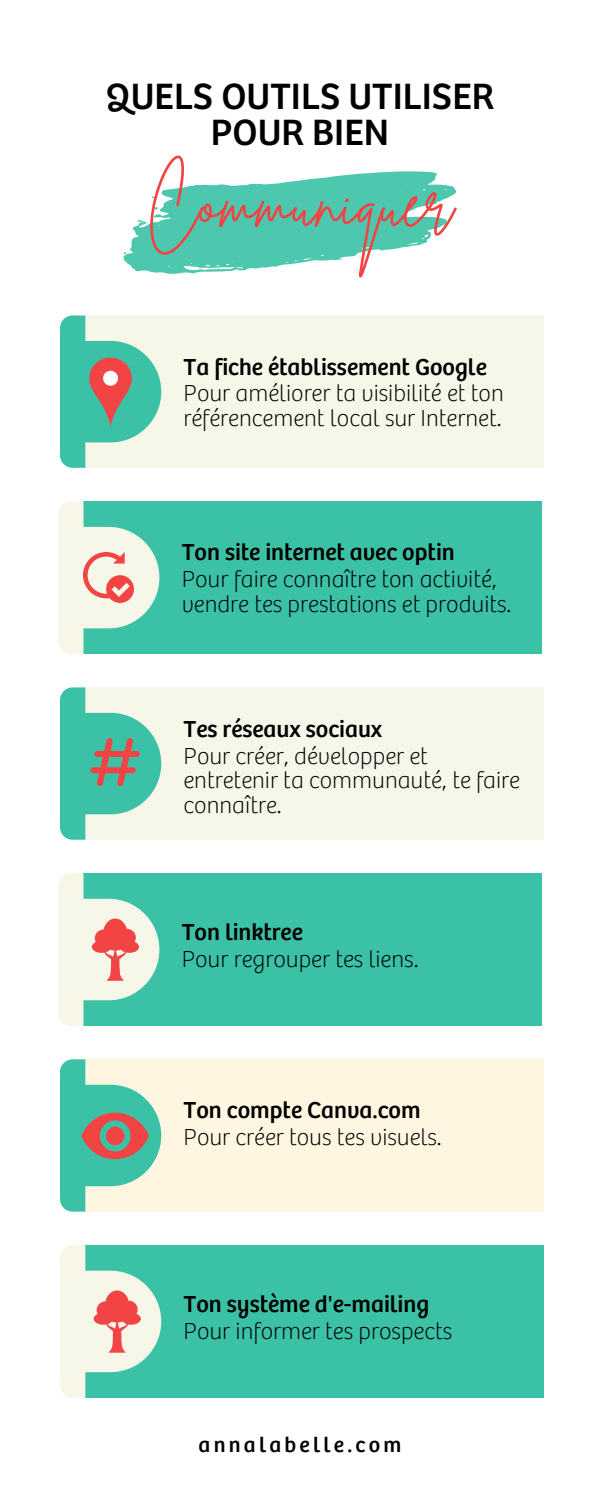
<style>
.page{position:relative;width:600px;height:1500px;background:#fff}
.page>*{position:absolute;margin:0;border:0;box-sizing:border-box;transform-origin:0 0}
.t1{font:68.6px "Brittany Signature";color:#f24444}
.t2{font:38px/36px "Bree";color:#000;text-align:center}
.t3{font:100 24px/24.8px "Bree";color:#000}
.t4{font:24px "Bree";color:#000}
.t5{font:22px "Bree";letter-spacing:.15em;color:#000}
</style>
<div class="page">
<div style="left:85px;top:688px;width:459px;height:152px;background:#f6f6e9"></div>
<svg style="left:123px;top:171px;width:334px;height:103px;fill:#4dc7ae"></svg>
<svg style="left:154px;top:207px;width:4px;height:3px"></svg>
<div style="left:83px;top:873px;width:459px;height:153px;background:#3bc2a6"></div>
<svg style="left:60px;top:687px;width:101px;height:153px"></svg>
<div style="left:85px;top:1059px;width:459px;height:153px;background:#fff6e1"></div>
<div style="left:85px;top:316px;width:459px;height:152px;background:#f6f6e9"></div>
<div style="left:83px;top:502px;width:459px;height:152px;background:#3bc2a6"></div>
<svg style="left:58px;top:502px;width:101px;height:152px"></svg>
<svg style="left:58px;top:873px;width:101px;height:153px"></svg>
<svg style="left:60px;top:316px;width:101px;height:152px"></svg>
<svg style="left:60px;top:1059px;width:101px;height:153px"></svg>
<div style="left:85px;top:1245px;width:459px;height:153px;background:#3bc2a6"></div>
<svg style="left:60px;top:1245px;width:101px;height:153px"></svg>
<h2 class="t2" style="left:106px;top:80px;width:390px">QUELS OUTILS UTILISER<br>POUR BIEN</h2>
<h1 class="t1" style="left:147px;top:158px;width:308px">Communiquer</h1>
<p class="t4" style="left:184px;top:354px;width:305px">Ta fiche établissement Google</p>
<p class="t3" style="left:184px;top:382px;width:322px">Pour améliorer ta visibilité et ton référencement local sur Internet.</p>
<p class="t4" style="left:182px;top:540px;width:275px">Ton site internet avec optin</p>
<p class="t3" style="left:182px;top:568px;width:331px">Pour faire connaître ton activité, vendre tes prestations et produits.</p>
<p class="t4" style="left:184px;top:717px;width:200px">Tes réseaux sociaux</p>
<p class="t3" style="left:184px;top:745px;width:338px">Pour créer, développer et entretenir ta communauté, te faire connaître.</p>
<p class="t4" style="left:182px;top:920px;width:123px">Ton linktree</p>
<p class="t3" style="left:182px;top:948px;width:238px">Pour regrouper tes liens.</p>
<p class="t4" style="left:184px;top:1098px;width:239px">Ton compte Canva.com</p>
<p class="t3" style="left:184px;top:1126px;width:260px">Pour créer tous tes visuels.</p>
<p class="t4" style="left:184px;top:1291px;width:247px">Ton système d'e-mailing</p>
<p class="t3" style="left:184px;top:1319px;width:270px">Pour informer tes prospects</p>
<p class="t5" style="left:199px;top:1433px;width:204px">annalabelle.com</p>
</div>
